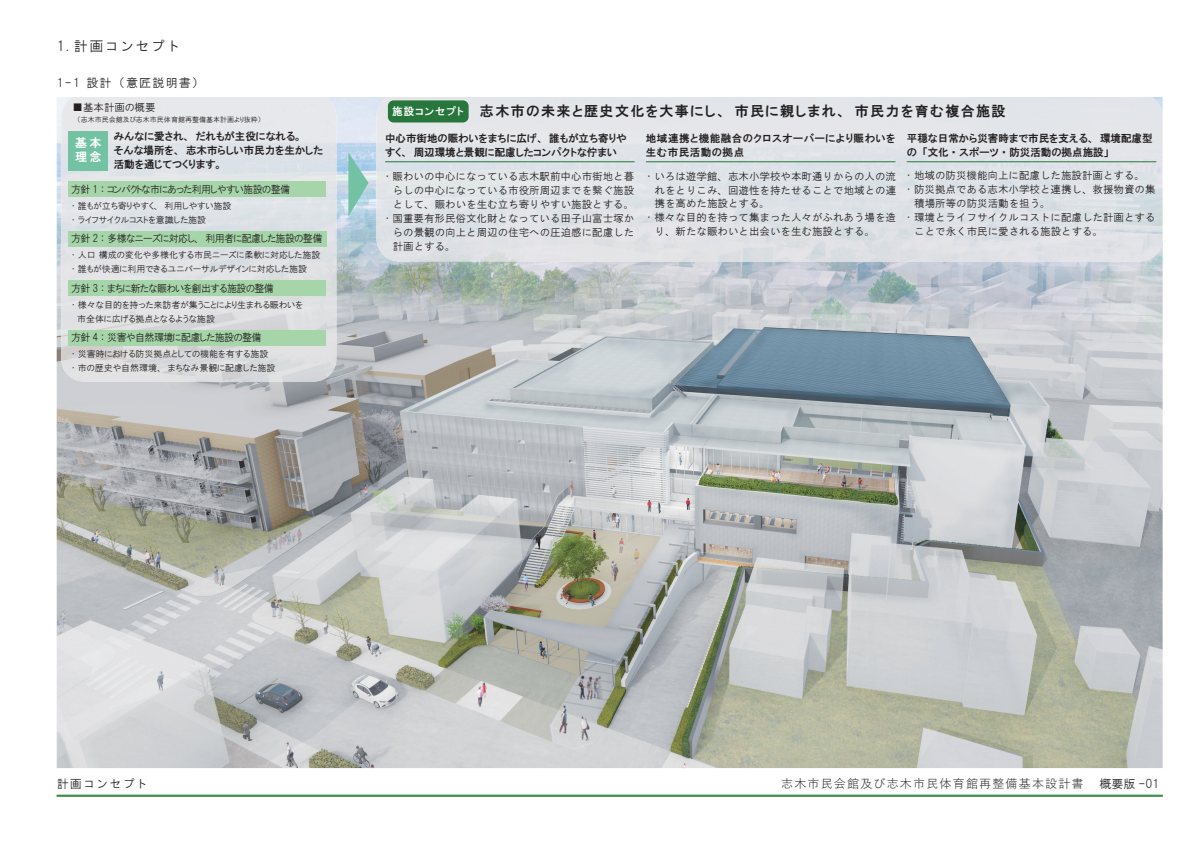
<style>
.page{position:relative;width:1191px;height:842px;background:#fff}
.page>*{position:absolute;margin:0;border:0;box-sizing:border-box;transform-origin:0 0}
.t1{font:14px "HGP Gothic E";letter-spacing:.1em;color:#231f20}
.t2{font:14px "HGS Gothic M";letter-spacing:.1em;color:#231f20}
.t3{font:14px "HGP Gothic M";color:#231f20}
.t4{font:12px "HGP Gothic M";letter-spacing:.05em;color:#231f20}
.t5{font:12px "Yu Gothic";letter-spacing:.1em;color:#231f20}
.t6{font:12px "HGS Gothic M";letter-spacing:.1em;color:#231f20}
.t7{font:12px/14px "HGP Gothic E";color:#fff}
.t8{font:10.5px "HGS Gothic M";color:#231f20}
.t9{font:10.5px/14px "HGP Gothic E";color:#231f20}
.t10{font:10.5px "HGP Gothic M";letter-spacing:-.05em;color:#231f20;scale:.95 1}
.t11{font:10.5px/14px "HGP Gothic E";letter-spacing:.05em;color:#231f20}
.t12{font:10.5px "HGP Gothic M";color:#231f20}
.t13{font:10.5px "HGP Gothic E";letter-spacing:.1em;color:#fff}
.t14{font:9px/14px "HGP Gothic M";color:#231f20}
.t15{font:7px "HGP Gothic M";color:#231f20}
</style>
<div class="page">
<img style="left:57px;top:97px;width:1105px;height:671px">
<img style="left:61px;top:97px;width:275px;height:284px">
<svg style="left:1162px;top:117px;width:1px;height:122px"></svg>
<img style="left:376px;top:97px;width:786px;height:164px">
<div style="left:68px;top:131px;width:40px;height:40px;background:#72c2a3"></div>
<div style="left:388px;top:100px;width:80px;height:22px;background:#27763b;border-radius:6px"></div>
<div style="left:68px;top:182px;width:258px;height:15px;background:#a6d5a9"></div>
<div style="left:68px;top:231px;width:259px;height:15px;background:#a6d5a9"></div>
<div style="left:68px;top:281px;width:258px;height:15px;background:#a6d5a9"></div>
<div style="left:68px;top:330px;width:258px;height:15px;background:#a6d5a9"></div>
<svg style="left:348px;top:152px;width:20px;height:64px"></svg>
<hr style="left:385px;top:161px;width:249px;height:1px;background:#27763b">
<hr style="left:646px;top:161px;width:249px;height:1px;background:#27763b">
<hr style="left:906px;top:161px;width:250px;height:1px;background:#27763b">
<hr style="left:57px;top:795px;width:1105px;height:2px;background:#3c924a">
<h1 class="t2" style="left:57px;top:39px;width:125px">1. 計画コンセプト</h1>
<p class="t4" style="left:57px;top:76px;width:143px">1-1 設計 （意匠説明書）</p>
<h1 class="t3" style="left:86px;top:39px;width:68px">画コンセプト</h1>
<p class="t4" style="left:71px;top:77px;width:77px">2 設計（意匠）</p>
<p class="t4" style="left:177px;top:77px;width:13px">書</p>
<p class="t12" style="left:73px;top:102px;width:84px">■基本計画の概要</p>
<p class="t15" style="left:73px;top:116px;width:190px">　（志木市民会館及び志木市民体育館再整備基本計画より抜粋）</p>
<p class="t9" style="left:114px;top:130px;width:211px">みんなに愛され、だれもが主役になれる。<br>そんな場所を、志木市らしい市民力を生かした活動を通じてつくります。</p>
<p class="t7" style="left:75px;top:136px;width:28px">基本理念</p>
<p class="t10" style="left:71px;top:184px;width:232px">方針 1 ：コンパクトな市にあった利用しやすい施設の整備</p>
<p class="t14" style="left:71px;top:199px;width:162px">・誰もが立ち寄りやすく、利用しやすい施設・ライフサイクルコストを意識した施設</p>
<p class="t10" style="left:71px;top:233px;width:266px">方針 2 ：多様なニーズに対応し、利用者に配慮した施設の整備</p>
<p class="t14" style="left:71px;top:248px;width:251px">・人口 構成の変化や多様化する市民ニーズに柔軟に対応した施設・誰もが快適に利用できるユニバーサルデザインに対応した施設</p>
<p class="t10" style="left:71px;top:283px;width:215px">方針 3 ：まちに新たな賑わいを創出する施設の整備</p>
<p class="t14" style="left:71px;top:298px;width:233px">・様々な目的を持った来訪者が集うことにより生まれる賑わいを　市全体に広げる拠点となるような施設</p>
<p class="t10" style="left:71px;top:332px;width:202px">方針 4 ：災害や自然環境に配慮した施設の整備</p>
<p class="t14" style="left:71px;top:347px;width:206px">・災害時における防災拠点としての機能を有する施設<br>・市の歴史や自然環境、まちなみ景観に配慮した施設</p>
<h1 class="t1" style="left:480px;top:104px;width:527px">志木市の未来と歴史文化を大事にし、 市民に親しまれ、 市民力を育む複合施設</h1>
<p class="t9" style="left:385px;top:131px;width:243px">中心市街地の賑わいをまちに広げ、誰もが立ち寄りやすく、周辺環境と景観に配慮したコンパクトな佇まい</p>
<p class="t8" style="left:382px;top:170px;width:254px">・賑わいの中心になっている志木駅前中心市街地と暮</p>
<p class="t8" style="left:393px;top:184px;width:243px">らしの中心になっている市役所周辺までを繋ぐ施設</p>
<p class="t8" style="left:393px;top:198px;width:243px">として、賑わいを生む立ち寄りやすい施設とする。</p>
<p class="t8" style="left:382px;top:212px;width:254px">・国重要有形民俗文化財となっている田子山富士塚か</p>
<p class="t8" style="left:393px;top:226px;width:243px">らの景観の向上と周辺の住宅への圧迫感に配慮した</p>
<p class="t8" style="left:393px;top:240px;width:64px">計画とする。</p>
<p class="t13" style="left:392px;top:106px;width:73px">施設コンセプト</p>
<p class="t11" style="left:646px;top:131px;width:251px">地域連携と機能融合のクロスオーバーにより賑わいを生む市民活動の拠点</p>
<p class="t9" style="left:907px;top:131px;width:247px">平穏な日常から災害時まで市民を支える、環境配慮型の「文化・スポーツ・防災活動の拠点施設」</p>
<p class="t8" style="left:644px;top:170px;width:253px">・いろは遊学館、志木小学校や本町通りからの人の流</p>
<p class="t8" style="left:654px;top:184px;width:243px">れをとりこみ、回遊性を持たせることで地域との連</p>
<p class="t8" style="left:654px;top:198px;width:117px">携を高めた施設とする。</p>
<p class="t8" style="left:644px;top:212px;width:253px">・様々な目的を持って集まった人々がふれあう場を造</p>
<p class="t8" style="left:654px;top:226px;width:222px">り、新たな賑わいと出会いを生む施設とする。</p>
<p class="t8" style="left:903px;top:170px;width:243px">・地域の防災機能向上に配慮した施設計画とする。</p>
<p class="t8" style="left:903px;top:184px;width:253px">・防災拠点である志木小学校と連携し、救援物資の集</p>
<p class="t8" style="left:914px;top:198px;width:138px">積場所等の防災活動を担う。</p>
<p class="t8" style="left:903px;top:212px;width:253px">・環境とライフサイクルコストに配慮した計画とする</p>
<p class="t8" style="left:914px;top:226px;width:190px">ことで永く市民に愛される施設とする。</p>
<p class="t6" style="left:57px;top:778px;width:93px">計画コンセプト</p>
<p class="t5" style="left:781px;top:773px;width:304px">志木市民会館及び志木市民体育館再整備基本設計書</p>
<p class="t4" style="left:1099px;top:778px;width:61px">概要版 -01</p>
</div>
